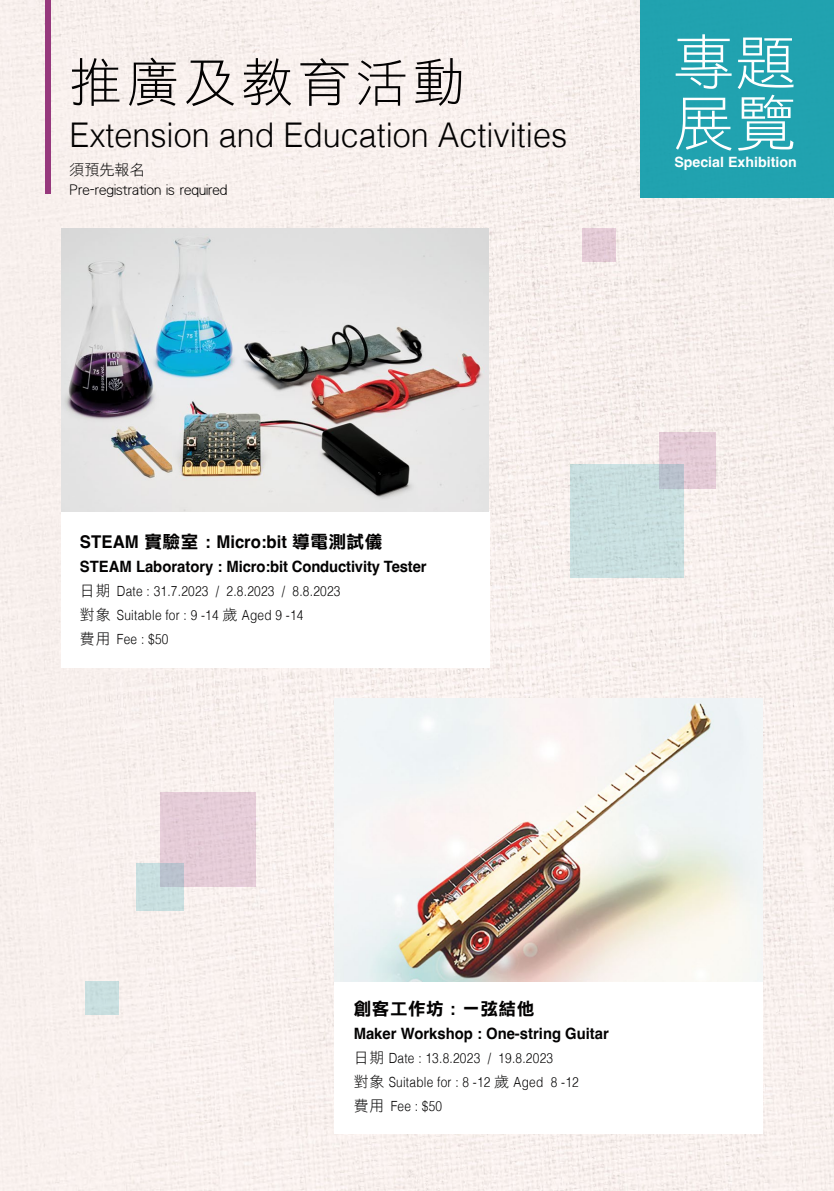
<style>
.page{position:relative;width:834px;height:1191px;background:#fff}
.page>*{position:absolute;margin:0;border:0;box-sizing:border-box;transform-origin:0 0}
.t1{font:60.4px/60.6px "DF Li Hei HK W3";color:#fff}
.t2{font:52px "DF Li Hei HK W3";letter-spacing:.1em;color:#030202}
.t3{font:300 34px "Helvetica";color:#030202;scale:.95 1}
.t4{font:700 17.6px "Helvetica";color:#030202;scale:.95 1}
.t5{font:17.6px "DF Li Hei HK W7";letter-spacing:.03em;color:#030202}
.t6{font:700 15.6px "Helvetica";color:#030202;scale:.95 1}
.t7{font:15px/20px "DF Li Hei HK W3";color:#030202}
.t8{font:700 14.2px "Helvetica";color:#fff}
.t9{font:300 14px/24px "Helvetica";letter-spacing:.02em;color:#030202;scale:.85 1}
.s1{font-family:"DF Li Hei HK W7";font-weight:400}
.s2{font-family:"DF Li Hei HK W3";font-weight:400;font-size:15px}
</style>
<div class="page">
<img style="left:0;top:0;width:833px;height:1191px">
<div style="left:46px;top:0;width:5px;height:194px;background:#97397d"></div>
<div style="left:160px;top:791px;width:95px;height:95px;background:#e5ccd7"></div>
<div style="left:659px;top:432px;width:57px;height:57px;background:#e4ccd7"></div>
<svg style="left:136px;top:863px;width:48px;height:47px;fill:#c8dede"></svg>
<div style="left:85px;top:981px;width:34px;height:34px;background:#c9dfdf"></div>
<div style="left:581px;top:228px;width:34px;height:34px;background:#e4cbd6"></div>
<svg style="left:569px;top:464px;width:114px;height:114px;fill:#c9dfdf"></svg>
<div style="left:334px;top:981px;width:428px;height:153px;background:#fff"></div>
<img style="left:334px;top:698px;width:428px;height:283px">
<div style="left:61px;top:511px;width:428px;height:156px;background:#fff"></div>
<img style="left:61px;top:228px;width:427px;height:283px">
<div style="left:640px;top:0;width:193px;height:197px;background:#21a2af"></div>
<h2 class="t2" style="left:70px;top:54px;width:397px">推廣及教育活動</h2>
<h3 class="t3" style="left:70px;top:106px;width:525px">Extension and Education Activities</h3>
<p class="t7" style="left:70px;top:159px;width:159px">須預先報名<br>Pre-registration is required</p>
<h1 class="t1" style="left:673px;top:31px;width:124px">專題展覽</h1>
<p class="t8" style="left:674px;top:154px;width:124px">Special Exhibition</p>
<p class="t4" style="left:80px;top:531px;width:320px">STEAM <span class="s1">實驗室</span> : Micro:bit <span class="s1">導電測試儀</span></p>
<p class="t6" style="left:80px;top:557px;width:366px">STEAM Laboratory : Micro:bit Conductivity Tester</p>
<p class="t9" style="left:80px;top:578px;width:308px"><span class="s2">日期</span> Date : 31.7.2023 / 2.8.2023 / 8.8.2023<span class="s2">對象</span> Suitable for : 9 -14 <span class="s2">歲</span> Aged 9 -14<br><span class="s2">費用</span> Fee : $50</p>
<p class="t5" style="left:353px;top:998px;width:182px">創客工作坊 : 一弦結他</p>
<p class="t6" style="left:353px;top:1023px;width:270px">Maker Workshop : One-string Guitar</p>
<p class="t9" style="left:353px;top:1044px;width:266px"><span class="s2">日期</span> Date : 13.8.2023 / 19.8.2023<br><span class="s2">對象</span> Suitable for : 8 -12 <span class="s2">歲</span> Aged 8 -12<span class="s2">費用</span> Fee : $50</p>
</div>
